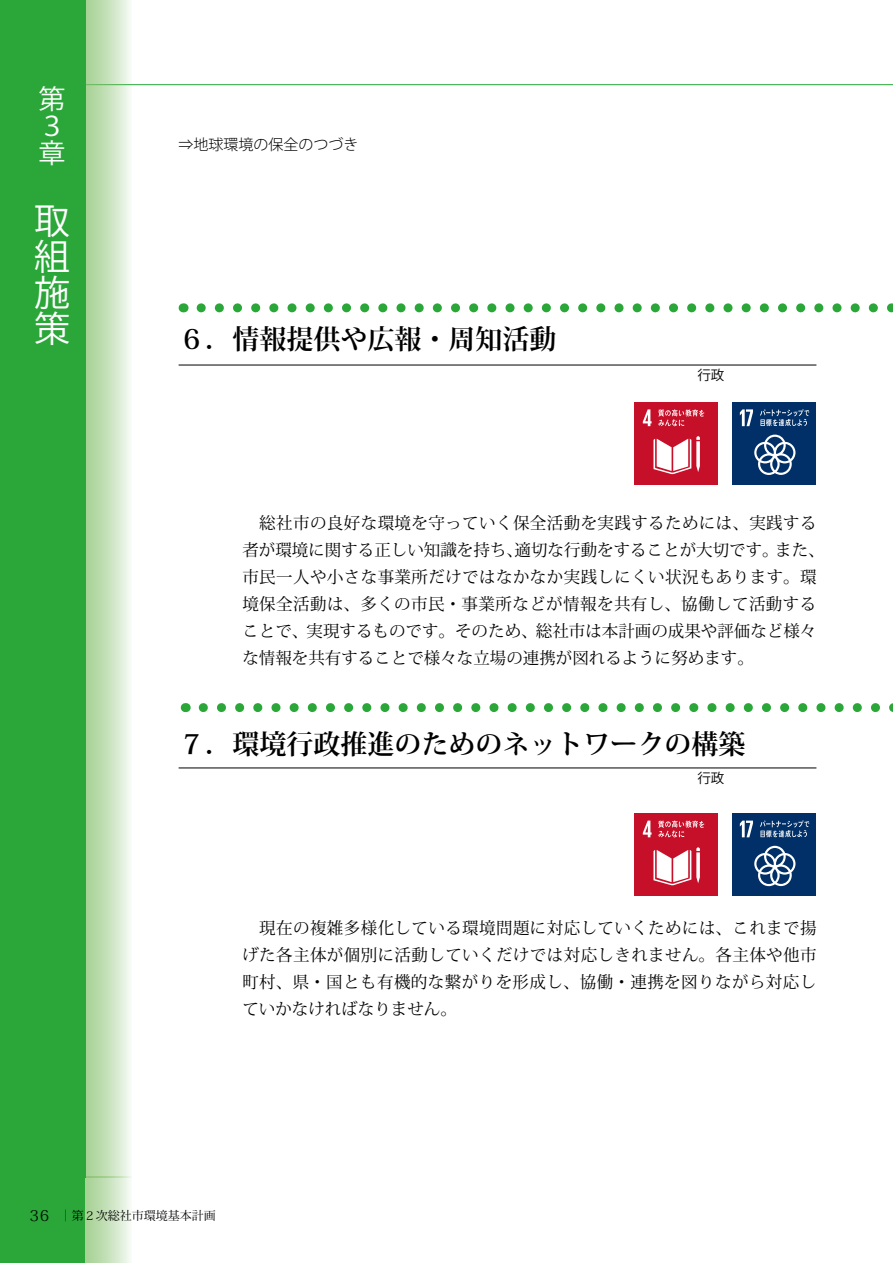
<style>
.page{position:relative;width:893px;height:1263px;background:#fff}
.page>*{position:absolute;margin:0;border:0;box-sizing:border-box;transform-origin:0 0}
.t1{font:36px/36px "Koz Go Pro";color:#fff;text-align:justify}
.t2{font:700 27px "Koz Min Pro";color:#000}
.t3{font:27px/27px "Koz Go Pro";color:#fff}
.t4{font:16.5px/27px "Koz Min Pro";letter-spacing:.025em;color:#000}
.t5{font:300 15px "Koz Go Pro";color:#000}
.t6{font:13.5px "Koz Go Pro";color:#000}
.t7{font:12px "Koz Min Pro";color:#000}
.s1{font-size:15px}
</style>
<div class="page">
<svg style="left:85px;top:1178px;width:45px;height:85px;background:#c8e2bd"></svg>
<div style="left:0;top:1176px;width:85px;height:87px;background:#2aa738"></div>
<hr style="left:85px;top:84px;width:808px;height:1px;background:#2aa738">
<svg style="left:85px;top:0;width:47px;height:1178px;background:#c7e2bd"></svg>
<div style="left:0;top:0;width:85px;height:1178px;background:#2aa738"></div>
<div style="left:635px;top:402px;width:83px;height:83px;background:#c60f28"></div>
<svg style="left:653px;top:436px;width:47px;height:38px"></svg>
<svg style="left:643px;top:409px;width:9px;height:17px"></svg>
<svg style="left:658px;top:409px;width:46px;height:17px"></svg>
<div style="left:733px;top:402px;width:83px;height:83px;background:#003067"></div>
<svg style="left:754px;top:435px;width:41px;height:40px"></svg>
<svg style="left:740px;top:409px;width:13px;height:17px"></svg>
<svg style="left:760px;top:409px;width:49px;height:17px"></svg>
<svg style="left:201px;top:303px;width:692px;height:9px"></svg>
<div style="left:635px;top:814px;width:83px;height:82px;background:#c60f28"></div>
<svg style="left:653px;top:847px;width:47px;height:38px"></svg>
<svg style="left:643px;top:821px;width:9px;height:16px"></svg>
<svg style="left:658px;top:820px;width:46px;height:17px"></svg>
<div style="left:733px;top:814px;width:83px;height:82px;background:#003067"></div>
<svg style="left:754px;top:846px;width:41px;height:40px"></svg>
<svg style="left:740px;top:821px;width:13px;height:16px"></svg>
<svg style="left:760px;top:820px;width:49px;height:17px"></svg>
<hr style="left:179px;top:365px;width:637px;height:1px;background:#000">
<svg style="left:203px;top:703px;width:690px;height:9px"></svg>
<hr style="left:179px;top:767px;width:637px;height:1px;background:#000">
<h2 class="t3" style="left:39px;top:86px;width:27px">第<br>３章</h2>
<h1 class="t1" style="left:34px;top:203px;width:37px">取組施策</h1>
<p class="t5" style="left:179px;top:135px;width:181px">⇒地球環境の保全のつづき</p>
<h2 class="t2" style="left:179px;top:319px;width:380px">６．情報提供や広報・周知活動</h2>
<p class="t6" style="left:697px;top:367px;width:28px">行政</p>
<p class="t4" style="left:242px;top:508px;width:584px">　総社市の良好な環境を守っていく保全活動を実践するためには、実践する者が環境に関する正しい知識を持ち、適切な行動をすることが大切です。また、市民一人や小さな事業所だけではなかなか実践しにくい状況もあります。環境保全活動は、多くの市民・事業所などが情報を共有し、協働して活動することで、実現するものです。そのため、総社市は本計画の成果や評価など様々な情報を共有することで様々な立場の連携が図れるように努めます。</p>
<h2 class="t2" style="left:179px;top:724px;width:569px">７．環境行政推進のためのネットワークの構築</h2>
<p class="t6" style="left:697px;top:770px;width:28px">行政</p>
<p class="t4" style="left:242px;top:913px;width:576px;text-align:justify">　現在の複雑多様化している環境問題に対応していくためには、これまで揚げた各主体が個別に活動していくだけでは対応しきれません。各主体や他市町村、県・国とも有機的な繋がりを形成し、協働・連携を図りながら対応していかなければなりません。</p>
<p class="t7" style="left:27px;top:1207px;width:191px"><span class="s1">３６</span>　｜第２次総社市環境基本計画</p>
</div>
